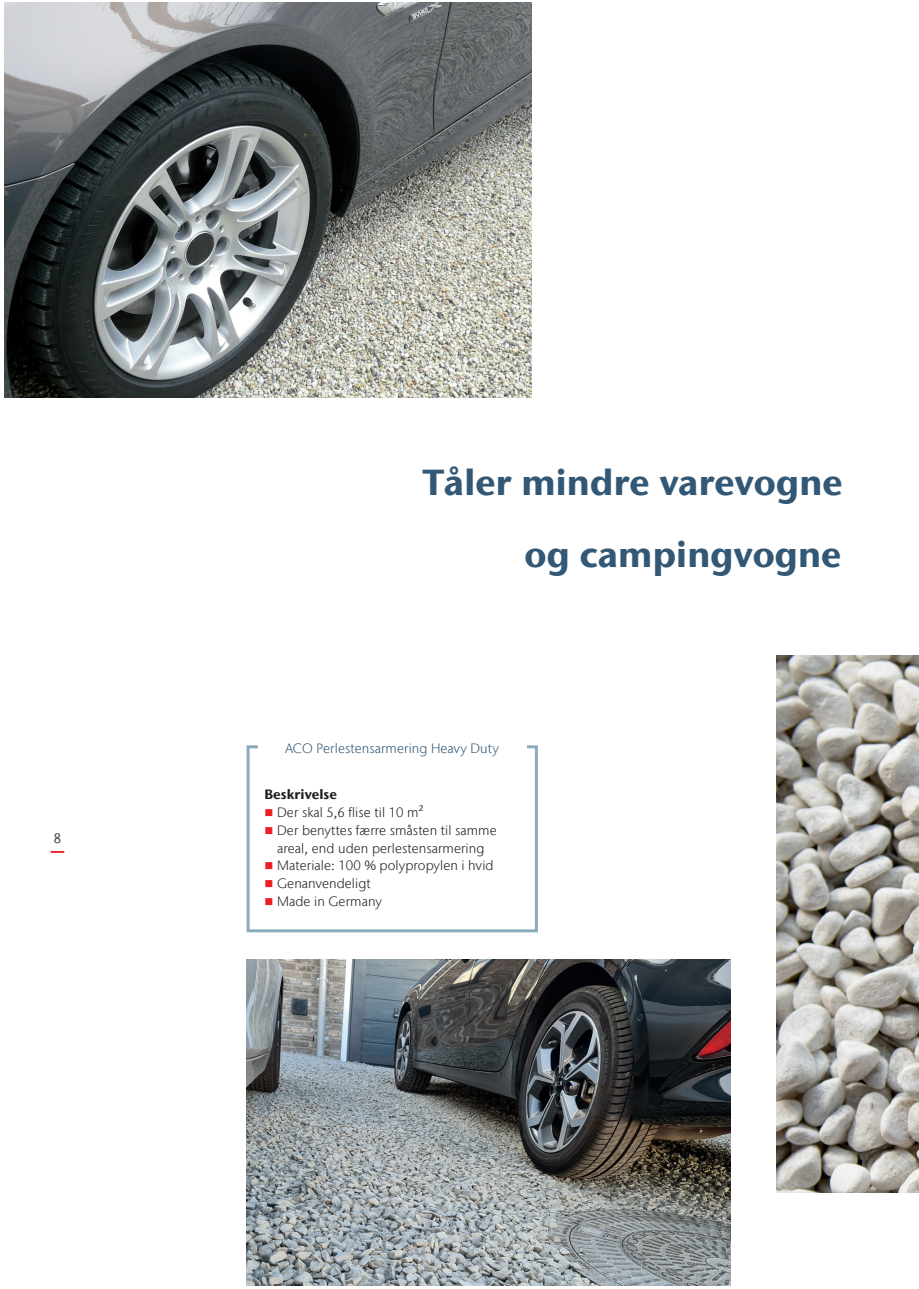
<style>
.page{position:relative;width:919px;height:1289px;background:#fff}
.page>*{position:absolute;margin:0;border:0;box-sizing:border-box;transform-origin:0 0}
.Accentuation{font:700 36px "Stone Sans IIITC Com";letter-spacing:.005em;color:#335875}
.t1{font:300 13.5px/17.9px "Stone Sans IIITC Com";letter-spacing:.005em;color:#231f20;text-align:center}
.Info_box_title{font:300 13.5px "Stone Sans IIITC Com";letter-spacing:.005em;color:#335875}
.Subheadline{font:700 13.5px "Stone Sans IIITC Com";letter-spacing:.005em;color:#231f20}
.Page_number{font:300 13.5px "Stone Sans IIITC Com";color:#57585a}
.s1{color:#ee1d23}
</style>
<div class="page">
<div style="left:246px;top:745px;width:292px;height:187px;border:3px solid #8aacbc"></div>
<div style="left:258px;top:733px;width:268px;height:29px;background:#fff"></div>
<img style="left:776px;top:656px;width:142px;height:535px">
<img style="left:246px;top:959px;width:484px;height:326px">
<svg style="left:51px;top:851px;width:13px;height:1px"></svg>
<img style="left:4px;top:3px;width:527px;height:395px">
<p class="Page_number" style="left:54px;top:829px;width:9px">8</p>
<p class="Accentuation" style="left:422px;top:459px;width:421px">Tåler mindre varevogne</p>
<p class="Accentuation" style="left:524px;top:530px;width:318px">og campingvogne</p>
<p class="Info_box_title" style="left:285px;top:740px;width:215px">ACO Perlestensarmering Heavy Duty</p>
<p class="Subheadline" style="left:264px;top:785px;width:74px">Beskrivelse</p>
<p class="t1" style="left:264px;top:803px;width:160px"><span class="s1">■</span> Der skal 5,6 flise til 10 m²</p>
<p class="t1" style="left:264px;top:821px;width:234px"><span class="s1">■</span> Der benyttes færre småsten til samme areal, end uden perlestensarmering</p>
<p class="t1" style="left:264px;top:856px;width:231px"><span class="s1">■</span> Materiale: 100 % polypropylen i hvid</p>
<p class="t1" style="left:264px;top:874px;width:108px"><span class="s1">■</span> Genanvendeligt</p>
<p class="t1" style="left:264px;top:892px;width:119px"><span class="s1">■</span> Made in Germany</p>
</div>
